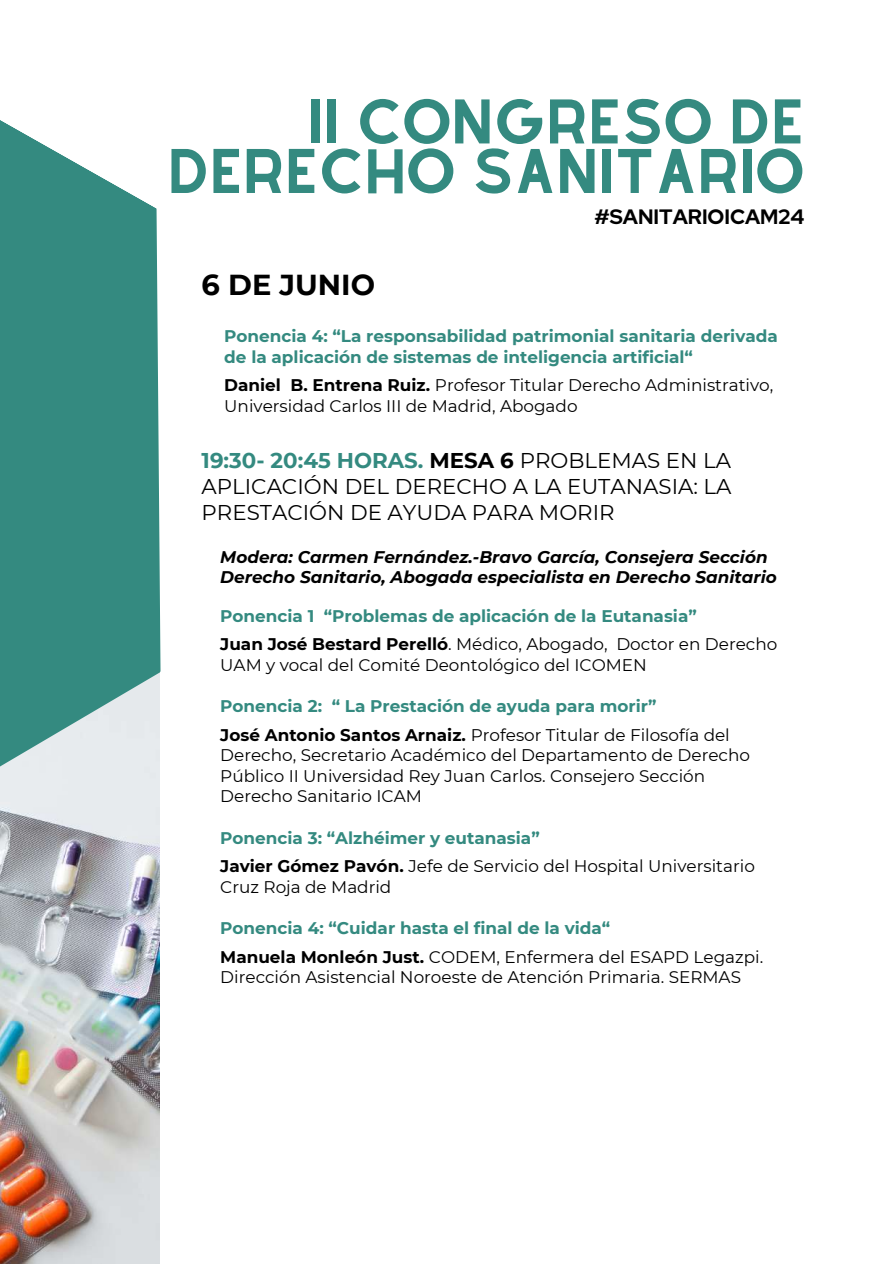
<style>
.page{position:relative;width:894px;height:1264px;background:#fff}
.page>*{position:absolute;margin:0;border:0;box-sizing:border-box;transform-origin:0 0}
.t1{font:55.05px/49.5px "Alyssum Sans";color:#348a80;text-align:right}
.t2{font:700 28.8px "Montserrat";color:#000}
.t3{font:21.3px/25.8px "Montserrat";color:#000;text-align:justify}
.t4{font:700 20.7px "Red Hat Display";color:#000}
.t5{font:16.8px/20.5px "Montserrat";color:#000}
.t6{font:700 16.8px/28.7px "Montserrat";color:#348a80}
.t7{font:italic 700 16.8px/20.5px "Montserrat";color:#000}
.s1{font-weight:700}
.s2{font-weight:700;color:#348a80}
.s3{color:#000}
.s4{font-weight:400;color:#000}
</style>
<div class="page">
<img style="left:0;top:907px;width:160px;height:356px">
<svg style="left:0;top:120px;width:160px;height:787px;background:#65a19c"></svg>
<h1 class="t1" style="left:168px;top:97px;width:638px">II CONGRESO DE<br>DERECHO SANITARIO</h1>
<h2 class="t2" style="left:201px;top:267px;width:175px">6 DE JUNIO</h2>
<p class="t4" style="left:594px;top:203px;width:211px">#SANITARIOICAM24</p>
<p class="t6" style="left:224px;top:326px;width:555px;line-height:20.5px">Ponencia 4: “La responsabilidad patrimonial sanitaria derivada de la aplicación de sistemas de inteligencia artificial“</p>
<p class="t5" style="left:224px;top:375px;width:550px"><span class="s1">Daniel B. Entrena Ruiz.</span> Profesor Titular Derecho Administrativo,<br>Universidad Carlos III de Madrid, Abogado</p>
<p class="t3" style="left:201px;top:447px;width:531px"><span class="s2">19:30- 20:45 HORAS.</span> <span class="s1">MESA 6</span> PROBLEMAS EN LA APLICACIÓN DEL DERECHO A LA EUTANASIA: LA PRESTACIÓN DE AYUDA PARA MORIR</p>
<p class="t7" style="left:220px;top:546px;width:558px">Modera: Carmen Fernández.-Bravo García, Consejera Sección<br>Derecho Sanitario, Abogada especialista en Derecho Sanitario</p>
<p class="t6" style="left:220px;top:601px;width:558px">Ponencia 1 “Problemas de aplicación de la Eutanasia”<br><span class="s3">Juan José Bestard Perelló</span><span class="s4">. Médico, Abogado, Doctor en Derecho</span></p>
<p class="t5" style="left:220px;top:654px;width:428px">UAM y vocal del Comité Deontológico del ICOMEN</p>
<p class="t6" style="left:220px;top:691px;width:511px">Ponencia 2: “ La Prestación de ayuda para morir”<br><span class="s3">José Antonio Santos Arnaiz.</span> <span class="s4">Profesor Titular de Filosofía del</span></p>
<p class="t5" style="left:220px;top:745px;width:531px">Derecho, Secretario Académico del Departamento de Derecho<br>Público II Universidad Rey Juan Carlos. Consejero Sección<br>Derecho Sanitario ICAM</p>
<p class="t5" style="left:220px;top:823px;width:536px;line-height:28.7px"><span class="s2">Ponencia 3: “Alzhéimer y eutanasia”<br></span><span class="s1">Javier Gómez Pavón.</span> Jefe de Servicio del Hospital Universitario</p>
<p class="t5" style="left:220px;top:876px;width:172px">Cruz Roja de Madrid</p>
<p class="t6" style="left:220px;top:913px;width:544px">Ponencia 4: “Cuidar hasta el final de la vida“<br><span class="s3">Manuela Monleón Just.</span> <span class="s4">CODEM, Enfermera del ESAPD Legazpi.</span></p>
<p class="t5" style="left:220px;top:966px;width:522px">Dirección Asistencial Noroeste de Atención Primaria. SERMAS</p>
</div>
